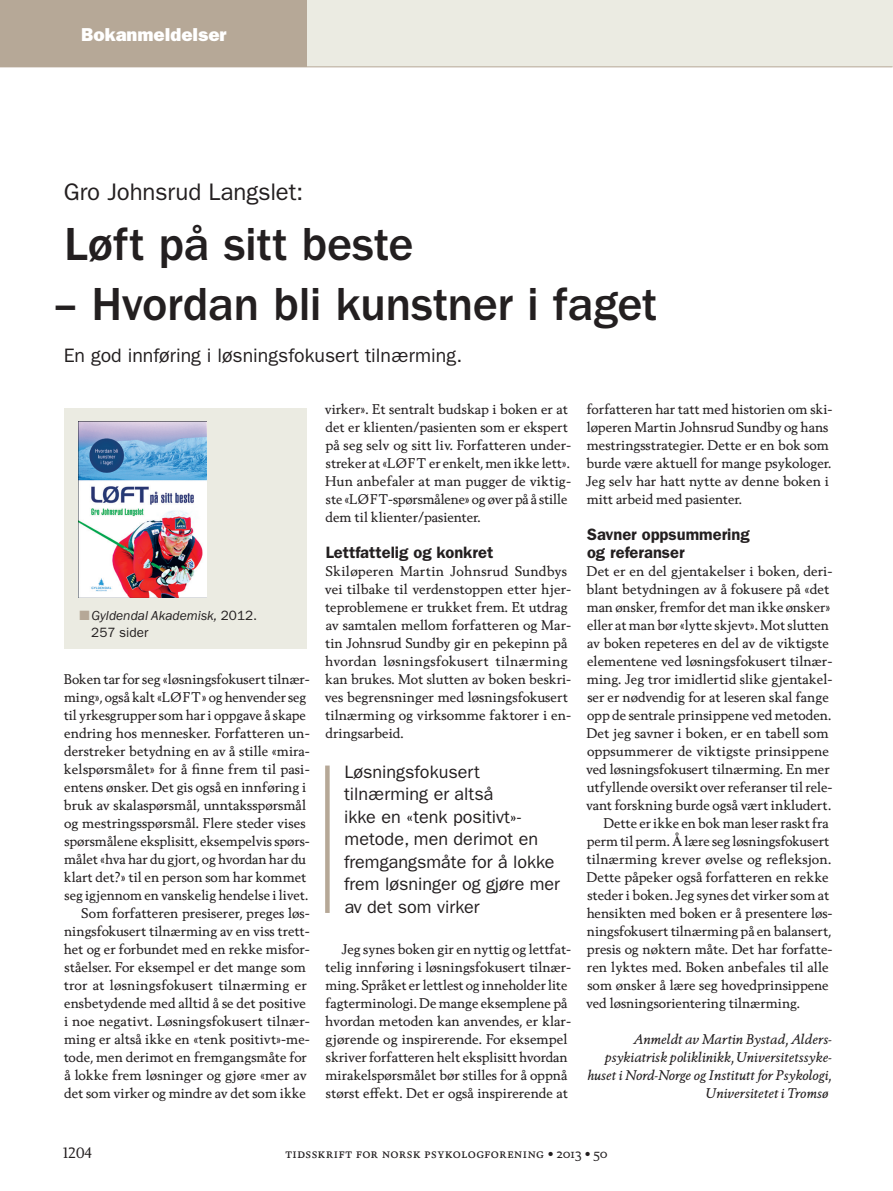
<style>
.page{position:relative;width:893px;height:1191px;background:#fff}
.page>*{position:absolute;margin:0;border:0;box-sizing:border-box;transform-origin:0 0}
.t1{font:500 48px "ITC Franklin Gothic Std";letter-spacing:-.01em;color:#231f20}
.t2{font:24px "ITC Franklin Gothic Std";letter-spacing:-.005em;color:#231f20}
.t3{font:19.5px "ITC Franklin Gothic Std";color:#231f20}
.t4{font:18.75px "ITC Franklin Gothic Std Hvy";color:#fff}
.t5{font:18px/22.5px "ITC Franklin Gothic Std";color:#231f20}
.t6{font:600 16.5px/18px "ITC Franklin Gothic Std";color:#231f20}
.t7{font:15px "Berling Nova Text Pro";color:#231f20}
.t8{font:13.5px/18px "Berling Nova Text Pro";color:#231f20}
.t9{font:italic 13.5px/18px "Berling Nova Text Pro";color:#231f20;text-align:right}
.t10{font:13.5px "Berling Nova Text Pro";letter-spacing:.035em;color:#231f20}
.t11{font:italic 13.5px/16.5px "ITC Franklin Gothic Std";color:#231f20}
.s1{color:#b6a897}
.s2{font-style:normal}
.s3{font-size:9px}
</style>
<div class="page">
<div style="left:0;top:0;width:307px;height:67px;background:#b6a897"></div>
<div style="left:307px;top:0;width:586px;height:67px;background:#ebebe2"></div>
<hr style="left:0;top:66px;width:893px;height:1px;background:#b6a897">
<div style="left:64px;top:408px;width:242px;height:240px;background:#ebebe2"></div>
<img style="left:78px;top:422px;width:128px;height:176px">
<div style="left:325px;top:765px;width:5px;height:148px;background:#b6a897"></div>
<h3 class="t4" style="left:81px;top:24px;width:147px">Bokanmeldelser</h3>
<h2 class="t2" style="left:64px;top:178px;width:241px">Gro Johnsrud Langslet:</h2>
<h1 class="t1" style="left:64px;top:218px;width:351px">Løft på sitt beste</h1>
<h1 class="t1" style="left:54px;top:278px;width:605px">– Hvordan bli kunstner i faget</h1>
<h3 class="t3" style="left:64px;top:344px;width:400px">En god innføring i løsningsfokusert tilnærming.</h3>
<p class="t11" style="left:91px;top:608px;width:168px;text-indent:-12px"><span class="s1">■</span>Gyldendal Akademisk, <span class="s2">2012.<br>257 sider</span></p>
<p class="t8" style="left:64px;top:670px;width:248px">Boken tar for seg «løsningsfokusert tilnær-</p>
<p class="t8" style="left:64px;top:688px;width:244px">ming», også kalt «LØFT» og henvender seg</p>
<p class="t8" style="left:64px;top:706px;width:244px">til yrkesgrupper som har i oppgave å skape</p>
<p class="t8" style="left:64px;top:724px;width:247px">endring hos mennesker. Forfatteren un-</p>
<p class="t8" style="left:64px;top:742px;width:247px">derstreker betydning en av å stille «mira-</p>
<p class="t8" style="left:64px;top:760px;width:247px">kelspørsmålet» for å finne frem til pasi-</p>
<p class="t8" style="left:64px;top:778px;width:244px">entens ønsker. Det gis også en innføring i</p>
<p class="t8" style="left:64px;top:796px;width:244px">bruk av skalaspørsmål, unntaksspørsmål</p>
<p class="t8" style="left:64px;top:814px;width:243px">og mestringsspørsmål. Flere steder vises</p>
<p class="t8" style="left:65px;top:832px;width:247px">spørsmålene eksplisitt, eksempelvis spørs-</p>
<p class="t8" style="left:64px;top:850px;width:243px">målet «hva har du gjort, og hvordan har du</p>
<p class="t8" style="left:64px;top:868px;width:244px">klart det?» til en person som har kommet</p>
<p class="t8" style="left:65px;top:886px;width:245px">seg igjennom en vanskelig hendelse i livet.</p>
<p class="t8" style="left:81px;top:904px;width:230px">Som forfatteren presiserer, preges løs-</p>
<p class="t8" style="left:64px;top:922px;width:247px">ningsfokusert tilnærming av en viss trett-</p>
<p class="t8" style="left:64px;top:940px;width:247px">het og er forbundet med en rekke misfor-</p>
<p class="t8" style="left:65px;top:958px;width:243px">ståelser. For eksempel er det mange som</p>
<p class="t8" style="left:64px;top:976px;width:245px">tror at løsningsfokusert tilnærming er</p>
<p class="t8" style="left:64px;top:994px;width:243px">ensbetydende med alltid å se det positive</p>
<p class="t8" style="left:64px;top:1012px;width:247px">i noe negativt. Løsningsfokusert tilnær-</p>
<p class="t8" style="left:64px;top:1030px;width:247px">ming er altså ikke en «tenk positivt»-me-</p>
<p class="t8" style="left:64px;top:1048px;width:245px">tode, men derimot en fremgangsmåte for</p>
<p class="t8" style="left:64px;top:1066px;width:244px">å lokke frem løsninger og gjøre «mer av</p>
<p class="t8" style="left:64px;top:1084px;width:243px">det som virker og mindre av det som ikke</p>
<p class="t8" style="left:325px;top:400px;width:248px">virker». Et sentralt budskap i boken er at det er klienten/pasienten som er ekspert på seg selv og sitt liv. Forfatteren under&shy;streker at «LØFT er enkelt, men ikke lett».<br>Hun anbefaler at man pugger de viktig&shy;ste «LØFT-spørsmålene» og øver på å stille dem til klienter/pasienter.</p>
<p class="t6" style="left:326px;top:543px;width:169px">Lettfattelig og konkret</p>
<p class="t8" style="left:325px;top:562px;width:248px">Skiløperen Martin Johnsrud Sundbys vei tilbake til verdenstoppen etter hjer&shy;teproblemene er trukket frem. Et utdrag av samtalen mellom forfatteren og Mar&shy;tin Johnsrud Sundby gir en pekepinn på hvordan løsningsfokusert tilnærming kan brukes. Mot slutten av boken beskri&shy;ves begrensninger med løsningsfokusert tilnærming og virksomme faktorer i en&shy;dringsarbeid.</p>
<h3 class="t5" style="left:344px;top:760px;width:217px">Løsningsfokusert tilnærming er altså<br>ikke en «tenk positivt»- metode, men derimot en fremgangsmåte for å lokke frem løsninger og gjøre mer av det som virker</h3>
<p class="t8" style="left:325px;top:940px;width:248px;text-indent:17px">Jeg synes boken gir en nyttig og lettfat&shy;telig innføring i løsningsfokusert tilnær&shy;ming. Språket er lettlest og inneholder lite fagterminologi. De mange eksemplene på hvordan metoden kan anvendes, er klar&shy;gjørende og inspirerende. For eksempel skriver forfatteren helt eksplisitt hvordan mirakelspørsmålet bør stilles for å oppnå størst effekt. Det er også inspirerende at</p>
<p class="t8" style="left:586px;top:400px;width:248px">forfatteren har tatt med historien om ski&shy;løperen Martin Johnsrud Sundby og hans mestringsstrategier. Dette er en bok som burde være aktuell for mange psykologer.<br>Jeg selv har hatt nytte av denne boken i mitt arbeid med pasienter.</p>
<p class="t6" style="left:587px;top:525px;width:164px">Savner oppsummering og referanser</p>
<p class="t8" style="left:586px;top:562px;width:248px">Det er en del gjentakelser i boken, deri-</p>
<p class="t8" style="left:587px;top:580px;width:244px">blant betydningen av å fokusere på «det</p>
<p class="t8" style="left:587px;top:598px;width:245px">man ønsker, fremfor det man ikke ønsker»</p>
<p class="t8" style="left:587px;top:616px;width:244px">eller at man bør «lytte skjevt». Mot slutten</p>
<p class="t8" style="left:587px;top:634px;width:243px">av boken repeteres en del av de viktigste</p>
<p class="t8" style="left:587px;top:652px;width:247px">elementene ved løsningsfokusert tilnær-</p>
<p class="t8" style="left:587px;top:670px;width:247px">ming. Jeg tror imidlertid slike gjentakel-</p>
<p class="t8" style="left:587px;top:688px;width:243px">ser er nødvendig for at leseren skal fange</p>
<p class="t8" style="left:587px;top:706px;width:246px">opp de sentrale prinsippene ved metoden.</p>
<p class="t8" style="left:586px;top:724px;width:244px">Det jeg savner i boken, er en tabell som</p>
<p class="t8" style="left:587px;top:742px;width:243px">oppsummerer de viktigste prinsippene</p>
<p class="t8" style="left:586px;top:760px;width:245px">ved løsningsfokusert tilnærming. En mer</p>
<p class="t8" style="left:587px;top:778px;width:247px">utfyllende oversikt over referanser til rele-</p>
<p class="t8" style="left:586px;top:796px;width:247px">vant forskning burde også vært inkludert.</p>
<p class="t8" style="left:604px;top:814px;width:227px">Dette er ikke en bok man leser raskt fra</p>
<p class="t8" style="left:587px;top:832px;width:244px">perm til perm. Å lære seg løsningsfokusert</p>
<p class="t8" style="left:586px;top:850px;width:246px">tilnærming krever øvelse og refleksjon.</p>
<p class="t8" style="left:586px;top:868px;width:244px">Dette påpeker også forfatteren en rekke</p>
<p class="t8" style="left:587px;top:886px;width:243px">steder i boken. Jeg synes det virker som at</p>
<p class="t8" style="left:587px;top:904px;width:247px">hensikten med boken er å presentere løs-</p>
<p class="t8" style="left:587px;top:922px;width:246px">ningsfokusert tilnærming på en balansert,</p>
<p class="t8" style="left:587px;top:940px;width:247px">presis og nøktern måte. Det har forfatte-</p>
<p class="t8" style="left:587px;top:958px;width:243px">ren lyktes med. Boken anbefales til alle</p>
<p class="t8" style="left:587px;top:976px;width:243px">som ønsker å lære seg hovedprinsippene</p>
<p class="t8" style="left:586px;top:994px;width:215px">ved løsningsorientering tilnærming.</p>
<p class="t9" style="left:587px;top:1030px;width:246px">Anmeldt av Martin Bystad, Alders&shy;psykiatrisk poliklinikk, Universitetssyke&shy;huset i Nord-Norge og Institutt for Psykologi, Universitetet i Tromsø</p>
<p class="t7" style="left:63px;top:1142px;width:30px">1204</p>
<p class="t10" style="left:285px;top:1144px;width:323px">tidsskrift for norsk psykologforening <span class="s3">•</span> 2013 <span class="s3">•</span> 50</p>
</div>
